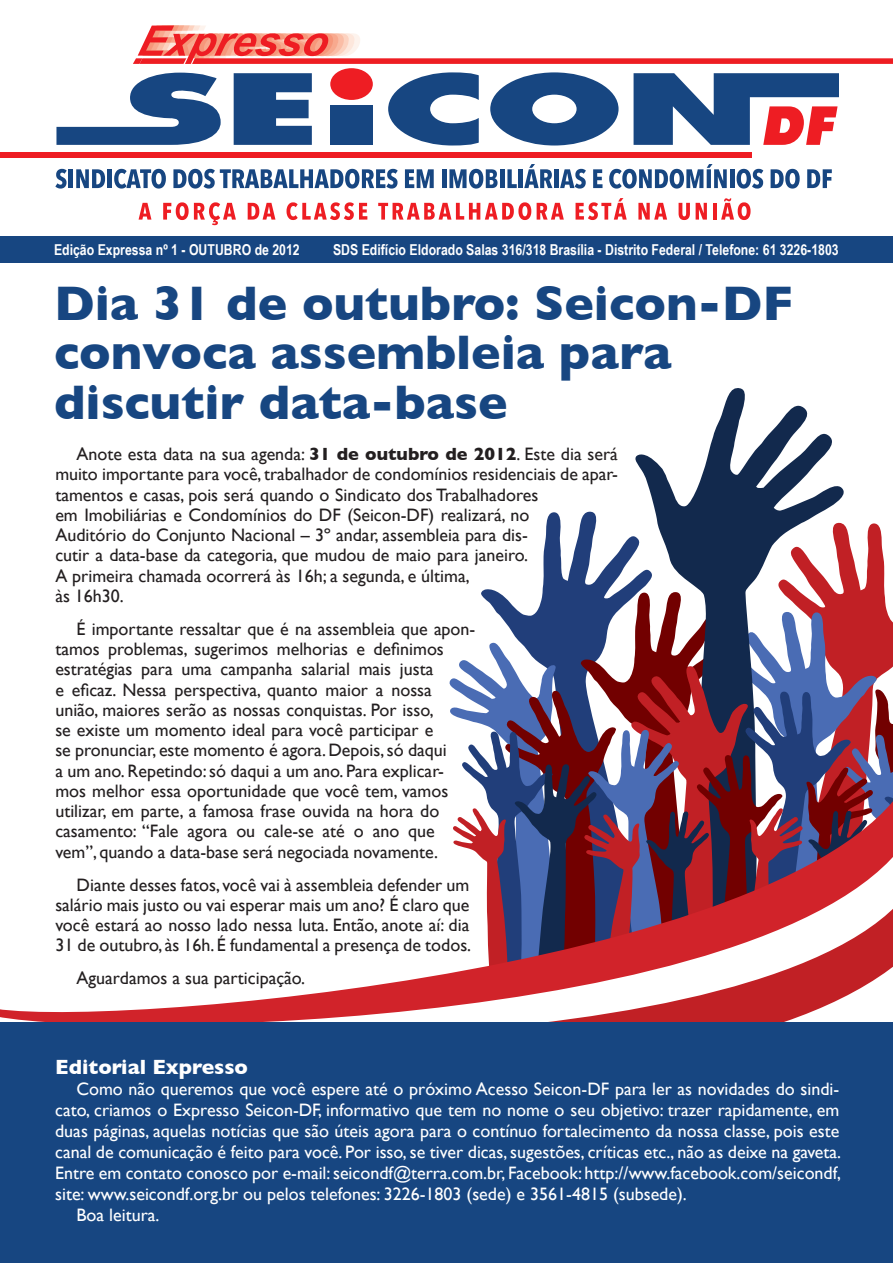
<style>
.page{position:relative;width:893px;height:1263px;background:#fff}
.page>*{position:absolute;margin:0;border:0;box-sizing:border-box;transform-origin:0 0}
.Título{font:700 49.5px/49.5px "Gill Sans";color:#174681}
.t1{font:700 21px "Gill Sans";color:#fff}
.t2{font:18px/20.2px "Gill Sans";color:#231f20}
.t3{font:18px/21px "Gill Sans";color:#fff;text-align:justify}
.t4{font:700 15px "Arial Narrow";color:#fff}
.s1{font-weight:700}
</style>
<div class="page">
<svg style="left:847px;top:523px;width:46px;height:118px;fill:#c12025"></svg>
<svg style="left:481px;top:511px;width:152px;height:130px"></svg>
<svg style="left:581px;top:592px;width:52px;height:49px;fill:#213e7a"></svg>
<svg style="left:633px;top:388px;width:214px;height:253px"></svg>
<svg style="left:449px;top:641px;width:444px;height:132px"></svg>
<svg style="left:453px;top:773px;width:440px;height:59px;background:#714d68"></svg>
<svg style="left:453px;top:832px;width:440px;height:55px;background:#7e3c54"></svg>
<svg style="left:0;top:887px;width:893px;height:136px"></svg>
<div style="left:0;top:237px;width:893px;height:26px;background:#174681"></div>
<svg style="left:56px;top:73px;width:165px;height:72px"></svg>
<svg style="left:234px;top:73px;width:78px;height:72px;background:#315a8f"></svg>
<div style="left:330px;top:68px;width:43px;height:32px;background:#ee1d23;border-radius:50%"></div>
<div style="left:330px;top:105px;width:43px;height:40px;background:#174681"></div>
<svg style="left:490px;top:72px;width:129px;height:73px"></svg>
<svg style="left:388px;top:72px;width:91px;height:73px"></svg>
<svg style="left:634px;top:73px;width:205px;height:72px"></svg>
<div style="left:0;top:152px;width:751px;height:6px;background:#ee1d23"></div>
<svg style="left:55px;top:169px;width:12px;height:20px"></svg>
<hr style="left:69px;top:169px;width:4px;height:19px;background:#174681">
<svg style="left:76px;top:169px;width:29px;height:19px"></svg>
<div style="left:107px;top:169px;width:5px;height:19px;background:#174681"></div>
<svg style="left:114px;top:169px;width:52px;height:20px"></svg>
<svg style="left:173px;top:169px;width:225px;height:20px"></svg>
<svg style="left:405px;top:169px;width:29px;height:19px"></svg>
<hr style="left:442px;top:169px;width:4px;height:19px;background:#174681">
<svg style="left:449px;top:169px;width:49px;height:20px"></svg>
<hr style="left:500px;top:169px;width:4px;height:19px;background:#174681">
<svg style="left:507px;top:169px;width:10px;height:19px"></svg>
<div style="left:518px;top:169px;width:5px;height:19px;background:#174681"></div>
<svg style="left:524px;top:164px;width:28px;height:24px"></svg>
<div style="left:554px;top:169px;width:5px;height:19px;background:#174681"></div>
<svg style="left:560px;top:169px;width:26px;height:20px"></svg>
<svg style="left:593px;top:169px;width:9px;height:19px"></svg>
<svg style="left:609px;top:164px;width:118px;height:25px"></svg>
<hr style="left:730px;top:169px;width:4px;height:19px;background:#174681">
<svg style="left:737px;top:169px;width:26px;height:20px"></svg>
<svg style="left:771px;top:169px;width:29px;height:20px"></svg>
<svg style="left:807px;top:169px;width:25px;height:19px"></svg>
<svg style="left:139px;top:203px;width:12px;height:17px"></svg>
<svg style="left:163px;top:202px;width:73px;height:23px"></svg>
<svg style="left:248px;top:203px;width:27px;height:17px"></svg>
<svg style="left:287px;top:202px;width:80px;height:18px"></svg>
<svg style="left:378px;top:202px;width:153px;height:18px"></svg>
<svg style="left:537px;top:203px;width:27px;height:17px"></svg>
<svg style="left:576px;top:198px;width:51px;height:22px"></svg>
<svg style="left:638px;top:203px;width:29px;height:17px"></svg>
<svg style="left:679px;top:203px;width:11px;height:17px"></svg>
<svg style="left:696px;top:203px;width:11px;height:17px"></svg>
<hr style="left:713px;top:203px;width:4px;height:17px;background:#ee1d23">
<svg style="left:721px;top:198px;width:30px;height:22px"></svg>
<div style="left:0;top:1023px;width:893px;height:240px;background:#174681"></div>
<svg style="left:133px;top:26px;width:760px;height:38px"></svg>
<p class="t4" style="left:54px;top:239px;width:247px">Edição Expressa nº 1 - OUTUBRO de 2012</p>
<p class="t4" style="left:333px;top:239px;width:507px">SDS Edifício Eldorado Salas 316/318 Brasília - Distrito Federal / Telefone: 61 3226-1803</p>
<p class="Título" style="left:54px;top:278px;width:741px">Dia 31 de outubro: Seicon-DF convoca assembleia para discutir data-base</p>
<p class="t2" style="left:55px;top:444px;width:564px;text-indent:21px">Anote esta data na sua agenda: <span class="s1">31 de outubro de 2012</span>. Este dia será muito importante para você, trabalhador de condomínios residenciais de apar&shy;tamentos e casas, pois será quando o Sindicato dos Trabalhadores<br>em Imobiliárias e Condomínios do DF (Seicon-DF) realizará, no<br>Auditório do Conjunto Nacional – 3º andar, assembleia para dis-<br>cutir a data-base da categoria, que mudou de maio para janeiro.<br>A primeira chamada ocorrerá às 16h; a segunda, e última,<br>às 16h30.</p>
<p class="t2" style="left:55px;top:618px;width:421px;text-indent:21px">É importante ressaltar que é na assembleia que apon&shy;tamos problemas, sugerimos melhorias e definimos estratégias para uma campanha salarial mais justa<br>e eficaz. Nessa perspectiva, quanto maior a nossa união, maiores serão as nossas conquistas. Por isso,<br>se existe um momento ideal para você participar e<br>se pronunciar, este momento é agora. Depois, só daqui<br>a um ano. Repetindo: só daqui a um ano. Para explicar&shy;mos melhor essa oportunidade que você tem, vamos utilizar, em parte, a famosa frase ouvida na hora do casamento: “Fale agora ou cale-se até o ano que vem”, quando a data-base será negociada novamente.</p>
<p class="t2" style="left:55px;top:874px;width:417px;text-align:justify;text-indent:21px">Diante desses fatos, você vai à assembleia defender um salário mais justo ou vai esperar mais um ano? É claro que você estará ao nosso lado nessa luta. Então, anote aí: dia 31 de outubro, às 16h. É fundamental a presença de todos.</p>
<p class="t2" style="left:77px;top:968px;width:230px">Aguardamos a sua participação.</p>
<p class="t1" style="left:55px;top:1055px;width:194px">Editorial Expresso</p>
<p class="t3" style="left:55px;top:1078px;width:788px;text-indent:21px">Como não queremos que você espere até o próximo Acesso Seicon-DF para ler as novidades do sindi&shy;cato, criamos o Expresso Seicon-DF, informativo que tem no nome o seu objetivo: trazer rapidamente, em duas páginas, aquelas notícias que são úteis agora para o contínuo fortalecimento da nossa classe, pois este canal de comunicação é feito para você. Por isso, se tiver dicas, sugestões, críticas etc., não as deixe na gaveta.<br>Entre em contato conosco por e-mail: seicondf@terra.com.br, Facebook: http://www.facebook.com/seicondf, site: www.seicondf.org.br ou pelos telefones: 3226-1803 (sede) e 3561-4815 (subsede).</p>
<p class="t3" style="left:76px;top:1204px;width:85px">Boa leitura.</p>
</div>
